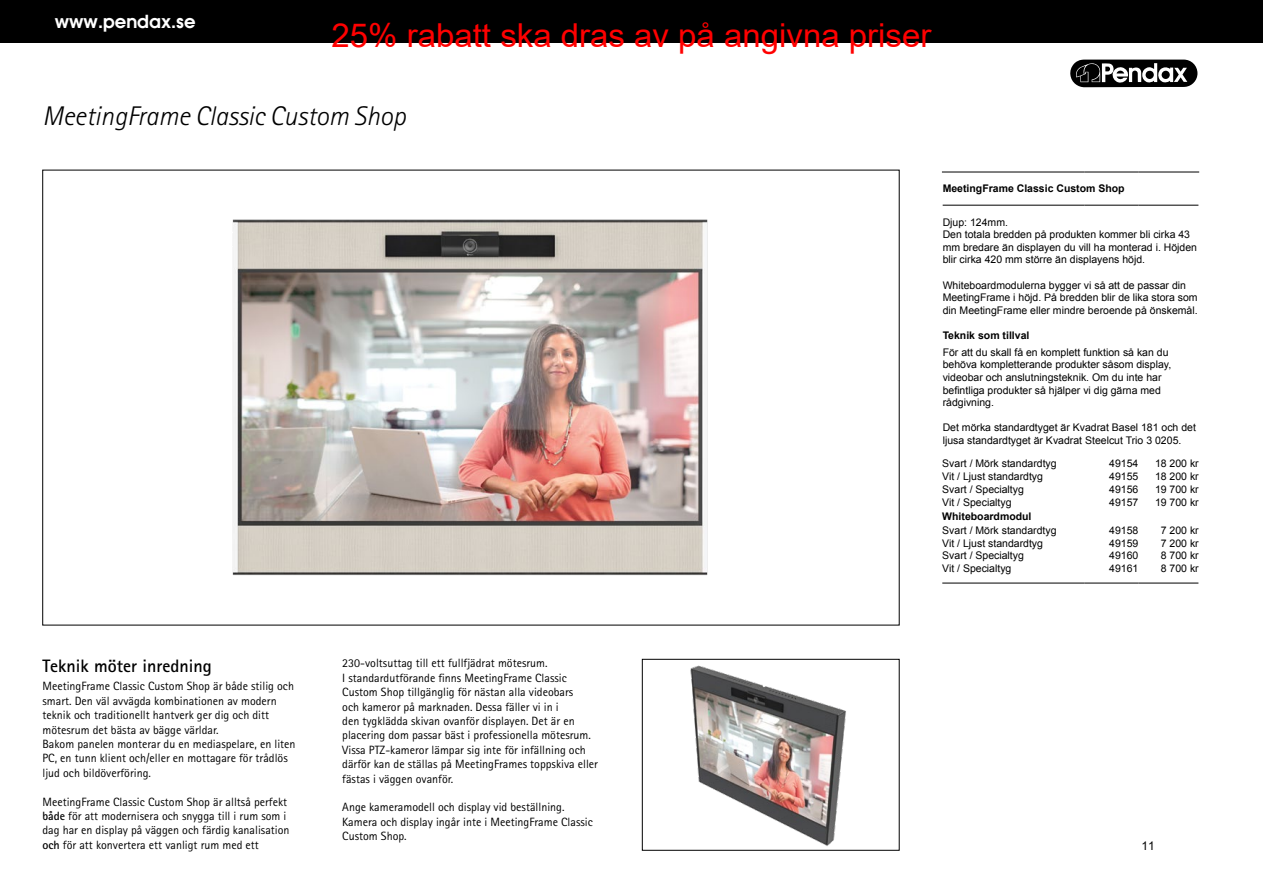
<style>
.page{position:relative;width:1263px;height:893px;background:#fff}
.page>*{position:absolute;margin:0;border:0;box-sizing:border-box;transform-origin:0 0}
.t1{font:33px "Arial";color:#f00}
.t2{font:italic 300 27px "Rotis Sans Serif Pro";color:#000}
.t3{font:700 18px "Rotis Sans Serif Pro";color:#000}
.t4{font:600 18px "Atlanta";color:#fff}
.t5{font:12px/14.4px "Rotis Sans Serif Pro";color:#000}
.t6{font:12px "Arial";color:#000}
.t7{font:10.5px/12.6px "Arial";color:#000}
.t8{font:700 10.5px "Arial";color:#000}
.s1{font-weight:700}
</style>
<div class="page">
<div style="left:0;top:0;width:1263px;height:43px;background:#000"></div>
<svg style="left:1081px;top:59px;width:117px;height:29px"></svg>
<svg style="left:1070px;top:60px;width:127px;height:27px"></svg>
<img style="left:232px;top:219px;width:476px;height:357px">
<hr style="left:942px;top:583px;width:142px;height:1px;background:#000">
<hr style="left:1084px;top:583px;width:54px;height:1px;background:#000">
<hr style="left:1138px;top:583px;width:60px;height:1px;background:#000">
<hr style="left:942px;top:172px;width:142px;height:1px;background:#000">
<hr style="left:1084px;top:172px;width:54px;height:1px;background:#000">
<hr style="left:1138px;top:172px;width:61px;height:1px;background:#000">
<hr style="left:943px;top:205px;width:141px;height:1px;background:#000">
<hr style="left:1084px;top:205px;width:54px;height:1px;background:#000">
<hr style="left:1138px;top:205px;width:60px;height:1px;background:#000">
<img style="left:690px;top:665px;width:156px;height:181px">
<div style="left:642px;top:659px;width:257px;height:191px;border:1px solid #000"></div>
<h3 class="t4" style="left:55px;top:8px;width:142px">www.pendax.se</h3>
<h1 class="t1" style="left:332px;top:13px;width:601px">25% rabatt ska dras av på angivna priser</h1>
<h2 class="t2" style="left:43px;top:101px;width:365px">MeetingFrame Classic Custom Shop</h2>
<p class="t8" style="left:943px;top:182px;width:184px">MeetingFrame Classic Custom Shop</p>
<p class="t7" style="left:943px;top:216px;width:256px">Djup: 124mm.<br>Den totala bredden på produkten kommer bli cirka 43 mm bredare än displayen du vill ha monterad i. Höjden blir cirka 420 mm större än displayens höjd.</p>
<p class="t7" style="left:943px;top:279px;width:257px">Whiteboardmodulerna bygger vi så att de passar din<br>MeetingFrame i höjd. På bredden blir de lika stora som din MeetingFrame eller mindre beroende på önskemål.</p>
<p class="t8" style="left:943px;top:328px;width:88px">Teknik som tillval</p>
<p class="t7" style="left:943px;top:346px;width:230px">För att du skall få en komplett funktion så kan du behöva kompletterande produkter såsom display, videobar och anslutningsteknik. Om du inte har befintliga produkter så hjälper vi dig gärna med rådgivning.</p>
<p class="t7" style="left:943px;top:422px;width:255px">Det mörka standardtyget är Kvadrat Basel 181 och det ljusa standardtyget är Kvadrat Steelcut Trio 3 0205.</p>
<p class="t7" style="left:942px;top:457px;width:116px">Svart / Mörk standardtyg</p>
<p class="t7" style="left:1109px;top:457px;width:31px">49154</p>
<p class="t7" style="left:1155px;top:457px;width:45px">18 200 kr</p>
<p class="t7" style="left:942px;top:470px;width:102px">Vit / Ljust standardtyg</p>
<p class="t7" style="left:1109px;top:470px;width:31px">49155</p>
<p class="t7" style="left:1155px;top:470px;width:45px">18 200 kr</p>
<p class="t7" style="left:942px;top:483px;width:83px">Svart / Specialtyg</p>
<p class="t7" style="left:1109px;top:483px;width:31px">49156</p>
<p class="t7" style="left:1155px;top:483px;width:45px">19 700 kr</p>
<p class="t7" style="left:942px;top:496px;width:71px">Vit / Specialtyg</p>
<p class="t7" style="left:1109px;top:496px;width:31px">49157</p>
<p class="t7" style="left:1155px;top:496px;width:45px">19 700 kr</p>
<p class="t8" style="left:942px;top:510px;width:91px">Whiteboardmodul</p>
<p class="t7" style="left:942px;top:524px;width:116px">Svart / Mörk standardtyg</p>
<p class="t7" style="left:1109px;top:524px;width:31px">49158</p>
<p class="t7" style="left:1161px;top:524px;width:39px">7 200 kr</p>
<p class="t7" style="left:942px;top:537px;width:102px">Vit / Ljust standardtyg</p>
<p class="t7" style="left:1109px;top:537px;width:31px">49159</p>
<p class="t7" style="left:1161px;top:537px;width:39px">7 200 kr</p>
<p class="t7" style="left:942px;top:549px;width:83px">Svart / Specialtyg</p>
<p class="t7" style="left:1109px;top:549px;width:31px">49160</p>
<p class="t7" style="left:1161px;top:549px;width:39px">8 700 kr</p>
<p class="t7" style="left:942px;top:562px;width:71px">Vit / Specialtyg</p>
<p class="t7" style="left:1109px;top:562px;width:31px">49161</p>
<p class="t7" style="left:1161px;top:562px;width:39px">8 700 kr</p>
<h3 class="t3" style="left:43px;top:654px;width:171px">Teknik möter inredning</h3>
<p class="t5" style="left:43px;top:679px;width:255px">MeetingFrame Classic Custom Shop är både stilig och smart. Den väl avvägda kombinationen av modern teknik och traditionellt hantverk ger dig och ditt mötesrum det bästa av bägge världar.<br>Bakom panelen monterar du en mediaspelare, en liten PC, en tunn klient och/eller en mottagare för trådlös ljud och bildöverföring.</p>
<p class="t5" style="left:43px;top:794px;width:249px">MeetingFrame Classic Custom Shop är alltså perfekt <span class="s1">både</span> för att modernisera och snygga till i rum som i dag har en display på väggen och färdig kanalisation <span class="s1">och</span> för att konvertera ett vanligt rum med ett</p>
<p class="t5" style="left:342px;top:656px;width:257px">230-voltsuttag till ett fullfjädrat mötesrum.<br>I standardutförande finns MeetingFrame Classic Custom Shop tillgänglig för nästan alla videobars<br>och kameror på marknaden. Dessa fäller vi in i<br>den tygklädda skivan ovanför displayen. Det är en placering dom passar bäst i professionella mötesrum.<br>Vissa PTZ-kameror lämpar sig inte för infällning och därför kan de ställas på MeetingFrames toppskiva eller fästas i väggen ovanför.</p>
<p class="t5" style="left:342px;top:800px;width:252px">Ange kameramodell och display vid beställning.<br>Kamera och display ingår inte i MeetingFrame Classic<br>Custom Shop.</p>
<p class="t6" style="left:1141px;top:837px;width:15px">11</p>
</div>
